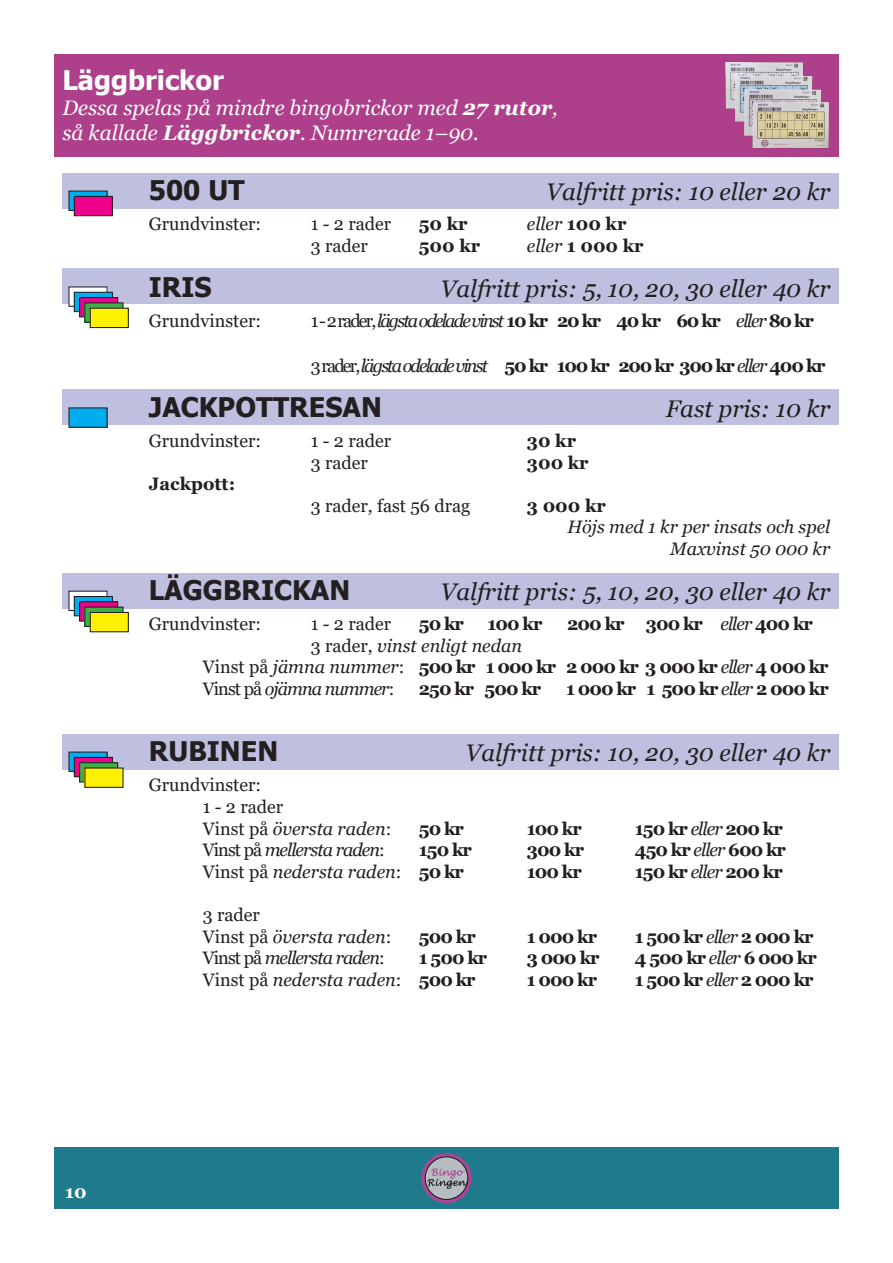
<style>
.page{position:relative;width:893px;height:1263px;background:#fff}
.page>*{position:absolute;margin:0;border:0;box-sizing:border-box;transform-origin:0 0}
.t1{font:700 27px "Tahoma";color:#231f20}
.t2{font:700 27px "Tahoma";color:#fff}
.t3{font:italic 24px "Georgia";color:#231f20}
.t4{font:italic 21px/25.2px "Georgia";color:#fff}
.t5{font:700 18px "Georgia";letter-spacing:-.05em;color:#231f20}
.t6{font:italic 18px "Georgia";color:#231f20}
.t7{font:18px "Georgia";color:#231f20}
.t8{font:italic 18px "Georgia";letter-spacing:-.05em;color:#231f20}
.t9{font:700 18px "Georgia";letter-spacing:-.07em;color:#231f20}
.t10{font:italic 18px "Georgia";letter-spacing:-.1em;color:#231f20}
.t11{font:700 18px "Georgia";color:#231f20}
.t12{font:700 18px "Georgia";color:#fff}
.s1{font-weight:700}
.s2{font-weight:700;font-style:normal}
.s3{font-weight:400;font-style:italic}
.s4{font-style:normal}
.s5{font-weight:400}
</style>
<div class="page">
<div style="left:54px;top:1147px;width:785px;height:62px;background:#1f7a8c"></div>
<svg style="left:421px;top:1153px;width:51px;height:50px"></svg>
<svg style="left:425px;top:1156px;width:43px;height:44px;background:#948da0"></svg>
<div style="left:63px;top:573px;width:776px;height:35px;background:#bfbfdf"></div>
<div style="left:63px;top:734px;width:776px;height:35px;background:#bfbfdf"></div>
<div style="left:69px;top:591px;width:38px;height:19px;background:#fff"></div>
<svg style="left:70px;top:753px;width:36px;height:17px"></svg>
<div style="left:74px;top:596px;width:38px;height:20px;background:#00aeef"></div>
<div style="left:74px;top:596px;width:39px;height:20px;border:1px solid #231f20"></div>
<div style="left:74px;top:757px;width:38px;height:20px;background:#ed028c"></div>
<div style="left:74px;top:757px;width:39px;height:20px;border:1px solid #231f20"></div>
<svg style="left:81px;top:603px;width:35px;height:17px"></svg>
<div style="left:79px;top:601px;width:39px;height:21px;border:1px solid #231f20"></div>
<div style="left:80px;top:763px;width:38px;height:19px;background:#40ae49"></div>
<div style="left:79px;top:762px;width:39px;height:20px;border:1px solid #231f20"></div>
<div style="left:85px;top:607px;width:38px;height:19px;background:#40ae49"></div>
<div style="left:84px;top:607px;width:40px;height:20px;border:1px solid #231f20"></div>
<div style="left:90px;top:612px;width:38px;height:20px;background:#fff101"></div>
<div style="left:90px;top:612px;width:39px;height:20px;border:1px solid #231f20"></div>
<div style="left:85px;top:768px;width:38px;height:19px;background:#fff101"></div>
<div style="left:84px;top:767px;width:40px;height:21px;border:1px solid #231f20"></div>
<div style="left:63px;top:173px;width:776px;height:35px;background:#bfbfdf"></div>
<div style="left:63px;top:269px;width:776px;height:35px;background:#bfbfdf"></div>
<div style="left:63px;top:390px;width:776px;height:35px;background:#bfbfdf"></div>
<div style="left:54px;top:54px;width:785px;height:102px;background:#ad3f8b"></div>
<img style="left:725px;top:61px;width:104px;height:88px">
<svg style="left:70px;top:193px;width:36px;height:16px"></svg>
<svg style="left:70px;top:288px;width:36px;height:17px"></svg>
<div style="left:69px;top:408px;width:38px;height:19px;background:#00aeef"></div>
<div style="left:68px;top:407px;width:40px;height:21px;border:1px solid #231f20"></div>
<div style="left:74px;top:196px;width:38px;height:20px;background:#ed028c"></div>
<div style="left:74px;top:196px;width:39px;height:20px;border:1px solid #231f20"></div>
<div style="left:74px;top:292px;width:38px;height:20px;background:#00aeef"></div>
<div style="left:74px;top:292px;width:39px;height:20px;border:1px solid #231f20"></div>
<div style="left:80px;top:298px;width:38px;height:19px;background:#ed028c"></div>
<div style="left:79px;top:297px;width:39px;height:20px;border:1px solid #231f20"></div>
<svg style="left:86px;top:304px;width:36px;height:17px"></svg>
<div style="left:84px;top:302px;width:40px;height:21px;border:1px solid #231f20"></div>
<div style="left:90px;top:308px;width:38px;height:20px;background:#fff101"></div>
<div style="left:90px;top:308px;width:39px;height:20px;border:1px solid #231f20"></div>
<p class="t2" style="left:63px;top:61px;width:163px">Läggbrickor</p>
<p class="t4" style="left:63px;top:95px;width:497px">Dessa spelas på mindre bingobrickor med <span class="s1">27 rutor</span>, så kallade <span class="s1">Läggbrickor</span>. Numrerade 1–90.</p>
<p class="t1" style="left:149px;top:172px;width:97px">500 UT</p>
<p class="t3" style="left:546px;top:177px;width:286px">Valfritt pris: 10 eller 20 kr</p>
<p class="t7" style="left:149px;top:213px;width:114px">Grundvinster:</p>
<p class="t7" style="left:311px;top:213px;width:82px">1 - 2 rader</p>
<p class="t5" style="left:419px;top:212px;width:50px">50 kr</p>
<p class="t6" style="left:527px;top:213px;width:101px">eller <span class="s2">100 kr</span></p>
<p class="t7" style="left:311px;top:235px;width:59px">3 rader</p>
<p class="t5" style="left:419px;top:234px;width:63px">500 kr</p>
<p class="t5" style="left:527px;top:234px;width:118px"><span class="s3">eller</span> 1 000 kr</p>
<p class="t1" style="left:149px;top:268px;width:64px">IRIS</p>
<p class="t3" style="left:440px;top:273px;width:391px">Valfritt pris: 5, 10, 20, 30 eller 40 kr</p>
<p class="t7" style="left:149px;top:310px;width:114px">Grundvinster:</p>
<p class="t10" style="left:311px;top:309px;width:504px"><span class="s4">1 - 2 rader,</span>lägsta odelade vinst <span class="s2">10 kr 20 kr 40 kr 60 kr</span> eller <span class="s2">80 kr</span></p>
<p class="t9" style="left:311px;top:354px;width:516px"><span class="s5">3 rader,</span><span class="s3">lägsta odelade vinst</span> 50 kr 100 kr 200 kr 300 kr <span class="s3">eller</span> 400 kr</p>
<p class="t1" style="left:149px;top:388px;width:234px">JACKPOTTRESAN</p>
<p class="t3" style="left:666px;top:393px;width:166px">Fast pris: 10 kr</p>
<p class="t7" style="left:149px;top:430px;width:114px">Grundvinster:</p>
<p class="t7" style="left:311px;top:430px;width:82px">1 - 2 rader</p>
<p class="t5" style="left:527px;top:429px;width:51px">30 kr</p>
<p class="t7" style="left:311px;top:451px;width:59px">3 rader</p>
<p class="t5" style="left:527px;top:451px;width:63px">300 kr</p>
<p class="t11" style="left:149px;top:472px;width:88px">Jackpott:</p>
<p class="t7" style="left:311px;top:495px;width:161px">3 rader, fast 56 drag</p>
<p class="t5" style="left:527px;top:494px;width:80px">3 000 kr</p>
<p class="t6" style="left:567px;top:516px;width:264px">Höjs med 1 kr per insats och spel</p>
<p class="t6" style="left:670px;top:537px;width:162px">Maxvinst 50 000 kr</p>
<p class="t1" style="left:149px;top:571px;width:203px">LÄGGBRICKAN</p>
<p class="t3" style="left:440px;top:576px;width:391px">Valfritt pris: 5, 10, 20, 30 eller 40 kr</p>
<p class="t7" style="left:149px;top:613px;width:114px">Grundvinster:</p>
<p class="t7" style="left:311px;top:613px;width:82px">1 - 2 rader</p>
<p class="t5" style="left:419px;top:612px;width:47px">50 kr</p>
<p class="t5" style="left:488px;top:612px;width:56px">100 kr</p>
<p class="t5" style="left:567px;top:612px;width:247px">200 kr 300 kr <span class="s3">eller</span> 400 kr</p>
<p class="t6" style="left:311px;top:634px;width:213px"><span class="s4">3 rader,</span> vinst enligt nedan</p>
<p class="t5" style="left:203px;top:655px;width:627px"><span class="s5">Vinst på</span> <span class="s3">jämna nummer</span><span class="s5">:</span> 500 kr 1 000 kr 2 000 kr 3 000 kr <span class="s3">eller</span> 4 000 kr</p>
<p class="t8" style="left:203px;top:677px;width:193px"><span class="s4">Vinst på</span> ojämna nummer<span class="s4">:</span></p>
<p class="t5" style="left:419px;top:677px;width:124px">250 kr 500 kr</p>
<p class="t5" style="left:566px;top:677px;width:264px">1 000 kr 1 500 kr <span class="s3">eller</span> 2 000 kr</p>
<p class="t1" style="left:149px;top:733px;width:131px">RUBINEN</p>
<p class="t3" style="left:465px;top:738px;width:367px">Valfritt pris: 10, 20, 30 eller 40 kr</p>
<p class="t7" style="left:149px;top:774px;width:114px">Grundvinster:</p>
<p class="t7" style="left:203px;top:796px;width:82px">1 - 2 rader</p>
<p class="t6" style="left:203px;top:817px;width:190px"><span class="s4">Vinst på</span> översta raden<span class="s4">:</span></p>
<p class="t5" style="left:419px;top:817px;width:47px">50 kr</p>
<p class="t5" style="left:527px;top:817px;width:56px">100 kr</p>
<p class="t5" style="left:635px;top:817px;width:149px">150 kr <span class="s3">eller</span> 200 kr</p>
<p class="t8" style="left:203px;top:839px;width:184px"><span class="s4">Vinst på</span> mellersta raden<span class="s4">:</span></p>
<p class="t5" style="left:419px;top:838px;width:55px">150 kr</p>
<p class="t5" style="left:527px;top:838px;width:59px">300 kr</p>
<p class="t5" style="left:635px;top:838px;width:153px">450 kr <span class="s3">eller</span> 600 kr</p>
<p class="t6" style="left:203px;top:860px;width:263px"><span class="s4">Vinst på</span> nedersta raden<span class="s4">:</span> <span class="s2">50 kr</span></p>
<p class="t5" style="left:527px;top:860px;width:56px">100 kr</p>
<p class="t5" style="left:635px;top:860px;width:149px">150 kr <span class="s3">eller</span> 200 kr</p>
<p class="t7" style="left:203px;top:904px;width:59px">3 rader</p>
<p class="t6" style="left:203px;top:925px;width:190px"><span class="s4">Vinst på</span> översta raden<span class="s4">:</span></p>
<p class="t5" style="left:419px;top:925px;width:58px">500 kr</p>
<p class="t5" style="left:527px;top:925px;width:72px">1 000 kr</p>
<p class="t5" style="left:635px;top:925px;width:180px">1 500 kr <span class="s3">eller</span> 2 000 kr</p>
<p class="t8" style="left:203px;top:947px;width:184px"><span class="s4">Vinst på</span> mellersta raden<span class="s4">:</span></p>
<p class="t5" style="left:419px;top:946px;width:70px">1 500 kr</p>
<p class="t5" style="left:527px;top:946px;width:74px">3 000 kr</p>
<p class="t5" style="left:635px;top:946px;width:183px">4 500 kr <span class="s3">eller</span> 6 000 kr</p>
<p class="t6" style="left:203px;top:968px;width:274px"><span class="s4">Vinst på</span> nedersta raden<span class="s4">:</span> <span class="s2">500 kr</span></p>
<p class="t5" style="left:527px;top:968px;width:72px">1 000 kr</p>
<p class="t5" style="left:635px;top:968px;width:180px">1 500 kr <span class="s3">eller</span> 2 000 kr</p>
<p class="t12" style="left:65px;top:1180px;width:23px">10</p>
</div>
